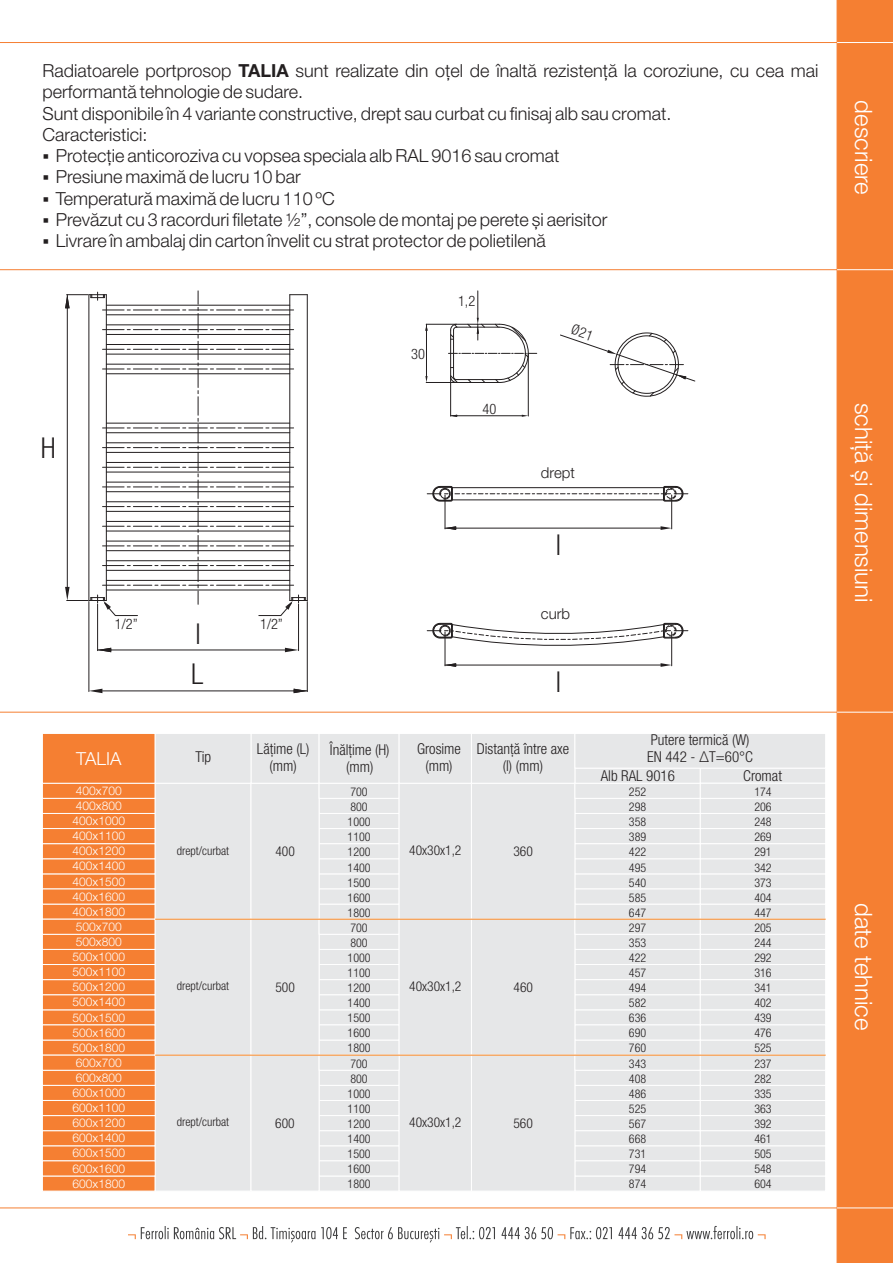
<style>
.page{position:relative;width:893px;height:1263px;background:#fff}
.page>*{position:absolute;margin:0;border:0;box-sizing:border-box;transform-origin:0 0}
.t1{font:300 condensed 28.8px "Helvetica Neue LT Com";color:#231f20}
.t2{font:300 24px "Helvetica Neue LT Com";color:#fff}
.t3{font:300 18px/21.3px "Helvetica Neue LT Com";color:#231f20}
.t4{font:300 18px "Helvetica Neue LT Com";color:#fff}
.t5{font:300 condensed 15px/17px "Helvetica Neue LT Com";color:#231f20;text-align:center}
.t6{font:300 15px "Helvetica Neue LT Com";color:#231f20}
.t7{font:300 condensed 14.4px "Helvetica Neue LT Com";color:#231f20}
.t8{font:300 condensed 13.5px "Helvetica Neue LT Com";color:#231f20}
.t9{font:300 condensed 12px/15px "Helvetica Neue LT Com";color:#231f20;text-align:justify}
.t10{font:300 12px "Helvetica Neue LT Com";color:#fff}
.s1{font-weight:700}
</style>
<div class="page">
<hr style="left:0;top:269px;width:893px;height:1px;background:#f57f32">
<hr style="left:0;top:712px;width:893px;height:1px;background:#f57f32">
<hr style="left:0;top:1207px;width:893px;height:1px;background:#f57f32">
<hr style="left:0;top:42px;width:893px;height:1px;background:#f57f32">
<div style="left:836px;top:0;width:57px;height:1263px;background:#f57f32"></div>
<hr style="left:837px;top:269px;width:56px;height:1px;background:#fff">
<hr style="left:837px;top:712px;width:56px;height:1px;background:#fff">
<hr style="left:837px;top:1207px;width:56px;height:1px;background:#fff">
<hr style="left:837px;top:42px;width:56px;height:1px;background:#fff">
<svg style="left:128px;top:1226px;width:638px;height:16px"></svg>
<svg style="left:42px;top:734px;width:784px;height:457px;background:#e9dad0"></svg>
<svg style="left:427px;top:486px;width:261px;height:16px"></svg>
<svg style="left:427px;top:623px;width:261px;height:25px"></svg>
<hr style="left:445px;top:495px;width:1px;height:34px;background:#231f20">
<hr style="left:445px;top:632px;width:1px;height:34px;background:#231f20">
<hr style="left:671px;top:495px;width:1px;height:34px;background:#231f20">
<hr style="left:671px;top:632px;width:1px;height:34px;background:#231f20">
<hr style="left:456px;top:528px;width:205px;height:1px;background:#231f20">
<hr style="left:456px;top:665px;width:205px;height:1px;background:#231f20">
<svg style="left:445px;top:526px;width:11px;height:4px"></svg>
<svg style="left:445px;top:663px;width:11px;height:4px"></svg>
<svg style="left:661px;top:526px;width:11px;height:4px"></svg>
<svg style="left:661px;top:663px;width:11px;height:4px"></svg>
<hr style="left:426px;top:324px;width:30px;height:1px;background:#231f20">
<hr style="left:426px;top:382px;width:30px;height:1px;background:#231f20">
<hr style="left:426px;top:331px;width:1px;height:45px;background:#231f20">
<svg style="left:425px;top:324px;width:3px;height:7px"></svg>
<svg style="left:425px;top:376px;width:3px;height:6px"></svg>
<hr style="left:450px;top:377px;width:1px;height:39px;background:#231f20">
<hr style="left:528px;top:354px;width:1px;height:62px;background:#231f20">
<hr style="left:457px;top:415px;width:65px;height:1px;background:#231f20">
<svg style="left:451px;top:415px;width:6px;height:2px"></svg>
<svg style="left:448px;top:291px;width:89px;height:92px"></svg>
<hr style="left:307px;top:601px;width:1px;height:91px;background:#231f20">
<hr style="left:89px;top:601px;width:1px;height:91px;background:#231f20">
<hr style="left:102px;top:691px;width:192px;height:1px;background:#231f20">
<svg style="left:294px;top:689px;width:13px;height:4px"></svg>
<svg style="left:89px;top:689px;width:13px;height:4px"></svg>
<hr style="left:307px;top:295px;width:1px;height:305px;background:#231f20">
<svg style="left:65px;top:291px;width:242px;height:325px"></svg>
<hr style="left:97px;top:604px;width:1px;height:47px;background:#231f20">
<hr style="left:298px;top:604px;width:1px;height:47px;background:#231f20">
<hr style="left:111px;top:650px;width:174px;height:1px;background:#231f20">
<svg style="left:98px;top:648px;width:13px;height:4px"></svg>
<svg style="left:285px;top:648px;width:14px;height:4px"></svg>
<hr style="left:155px;top:1055px;width:671px;height:1px;background:#f5821f">
<hr style="left:155px;top:919px;width:671px;height:1px;background:#f5821f">
<svg style="left:560px;top:332px;width:135px;height:65px"></svg>
<p class="t3" style="left:43px;top:63px;width:777px">Radiatoarele portprosop <span class="s1">TALIA</span> sunt realizate din oţel de înaltă rezistenţă la coroziune, cu cea mai performantă tehnologie de sudare.<br>Sunt disponibile în 4 variante constructive, drept sau curbat cu finisaj alb sau cromat.<br>Caracteristici:</p>
<p class="t3" style="left:43px;top:148px;width:518px">▪ Protecție anticoroziva cu vopsea speciala alb RAL 9016 sau cromat</p>
<p class="t3" style="left:43px;top:169px;width:260px">▪ Presiune maximă de lucru 10 bar</p>
<p class="t3" style="left:43px;top:190px;width:294px">▪ Temperatură maximă de lucru 110 ºC</p>
<p class="t3" style="left:43px;top:211px;width:566px">▪ Prevăzut cu 3 racorduri filetate ½”, console de montaj pe perete și aerisitor</p>
<p class="t3" style="left:43px;top:233px;width:505px">▪ Livrare în ambalaj din carton învelit cu strat protector de polietilenă</p>
<h1 class="t1" style="left:41px;top:437px;width:16px">H</h1>
<p class="t7" style="left:411px;top:349px;width:15px">30</p>
<p class="t7" style="left:458px;top:296px;width:19px">1,2</p>
<p class="t7" style="left:483px;top:403px;width:15px">40</p>
<p class="t6" style="left:541px;top:467px;width:35px">drept</p>
<h1 class="t1" style="left:556px;top:534px;width:7px">l</h1>
<p class="t7" style="left:115px;top:619px;width:24px">1/2”</p>
<p class="t7" style="left:260px;top:619px;width:24px">1/2”</p>
<h1 class="t1" style="left:195px;top:623px;width:7px">l</h1>
<h1 class="t1" style="left:191px;top:664px;width:14px">L</h1>
<p class="t6" style="left:541px;top:609px;width:31px">curb</p>
<h1 class="t1" style="left:556px;top:671px;width:7px">l</h1>
<p class="t4" style="left:76px;top:752px;width:47px">TALIA</p>
<p class="t10" style="left:76px;top:786px;width:47px">400x700</p>
<p class="t10" style="left:76px;top:801px;width:47px">400x800</p>
<p class="t10" style="left:73px;top:816px;width:54px">400x1000</p>
<p class="t10" style="left:73px;top:832px;width:54px">400x1100</p>
<p class="t10" style="left:73px;top:847px;width:54px">400x1200</p>
<p class="t10" style="left:73px;top:862px;width:54px">400x1400</p>
<p class="t10" style="left:73px;top:877px;width:54px">400x1500</p>
<p class="t10" style="left:73px;top:892px;width:54px">400x1600</p>
<p class="t10" style="left:73px;top:907px;width:54px">400x1800</p>
<p class="t10" style="left:76px;top:922px;width:47px">500x700</p>
<p class="t10" style="left:76px;top:937px;width:47px">500x800</p>
<p class="t10" style="left:73px;top:952px;width:54px">500x1000</p>
<p class="t10" style="left:73px;top:968px;width:54px">500x1100</p>
<p class="t10" style="left:73px;top:983px;width:54px">500x1200</p>
<p class="t10" style="left:73px;top:998px;width:54px">500x1400</p>
<p class="t10" style="left:73px;top:1013px;width:54px">500x1500</p>
<p class="t10" style="left:73px;top:1028px;width:54px">500x1600</p>
<p class="t10" style="left:73px;top:1043px;width:54px">500x1800</p>
<p class="t10" style="left:76px;top:1058px;width:47px">600x700</p>
<p class="t10" style="left:76px;top:1073px;width:47px">600x800</p>
<p class="t10" style="left:73px;top:1088px;width:54px">600x1000</p>
<p class="t10" style="left:73px;top:1103px;width:54px">600x1100</p>
<p class="t10" style="left:73px;top:1119px;width:54px">600x1200</p>
<p class="t10" style="left:73px;top:1134px;width:54px">600x1400</p>
<p class="t10" style="left:73px;top:1149px;width:54px">600x1500</p>
<p class="t10" style="left:73px;top:1164px;width:54px">600x1600</p>
<p class="t10" style="left:73px;top:1179px;width:54px">600x1800</p>
<p class="t5" style="left:195px;top:751px;width:17px">Tip</p>
<p class="t5" style="left:330px;top:744px;width:61px">Înălțime (H) (mm)</p>
<p class="t5" style="left:417px;top:742px;width:45px">Grosime (mm)</p>
<p class="t5" style="left:477px;top:742px;width:94px">Distanță între axe (l) (mm)</p>
<p class="t5" style="left:647px;top:734px;width:107px;text-align:left">Putere termică (W)<br>EN 442 - ΔT=60°C</p>
<p class="t5" style="left:257px;top:742px;width:54px">Lățime (L) (mm)</p>
<p class="t5" style="left:601px;top:769px;width:76px">Alb RAL 9016</p>
<p class="t5" style="left:743px;top:769px;width:40px">Cromat</p>
<p class="t9" style="left:177px;top:844px;width:54px">drept/curbat</p>
<p class="t9" style="left:177px;top:980px;width:54px">drept/curbat</p>
<p class="t9" style="left:177px;top:1116px;width:54px">drept/curbat</p>
<p class="t9" style="left:348px;top:786px;width:25px;text-align:left">700<br>800<br>1000<br>1100<br>1200<br>1400<br>1500<br>1600<br>1800<br>700<br>800<br>1000<br>1100<br>1200<br>1400<br>1500<br>1600<br>1800<br>700<br>800<br>1000<br>1100<br>1200<br>1400<br>1500<br>1600<br>1800</p>
<p class="t9" style="left:629px;top:786px;width:19px">252<br>298<br>358<br>389<br>422<br>495<br>540<br>585<br>647<br>297<br>353<br>422<br>457<br>494<br>582<br>636<br>690<br>760<br>343<br>408<br>486<br>525<br>567<br>668<br>731<br>794<br>874</p>
<p class="t9" style="left:754px;top:786px;width:19px">174<br>206<br>248<br>269<br>291<br>342<br>373<br>404<br>447<br>205<br>244<br>292<br>316<br>341<br>402<br>439<br>476<br>525<br>237<br>282<br>335<br>363<br>392<br>461<br>505<br>548<br>604</p>
<p class="t8" style="left:409px;top:845px;width:54px">40x30x1,2</p>
<p class="t8" style="left:275px;top:846px;width:21px">400</p>
<p class="t8" style="left:513px;top:846px;width:21px">360</p>
<p class="t8" style="left:409px;top:981px;width:54px">40x30x1,2</p>
<p class="t8" style="left:275px;top:982px;width:21px">500</p>
<p class="t8" style="left:513px;top:982px;width:21px">460</p>
<p class="t8" style="left:409px;top:1117px;width:54px">40x30x1,2</p>
<p class="t8" style="left:275px;top:1118px;width:21px">600</p>
<p class="t8" style="left:513px;top:1118px;width:21px">560</p>
<h2 class="t2" style="left:872px;top:100px;width:96px;rotate:90deg">descriere</h2>
<h2 class="t2" style="left:872px;top:403px;width:201px;rotate:90deg">schiță și dimensiuni</h2>
<h2 class="t2" style="left:872px;top:903px;width:129px;rotate:90deg">date tehnice</h2>
</div>
